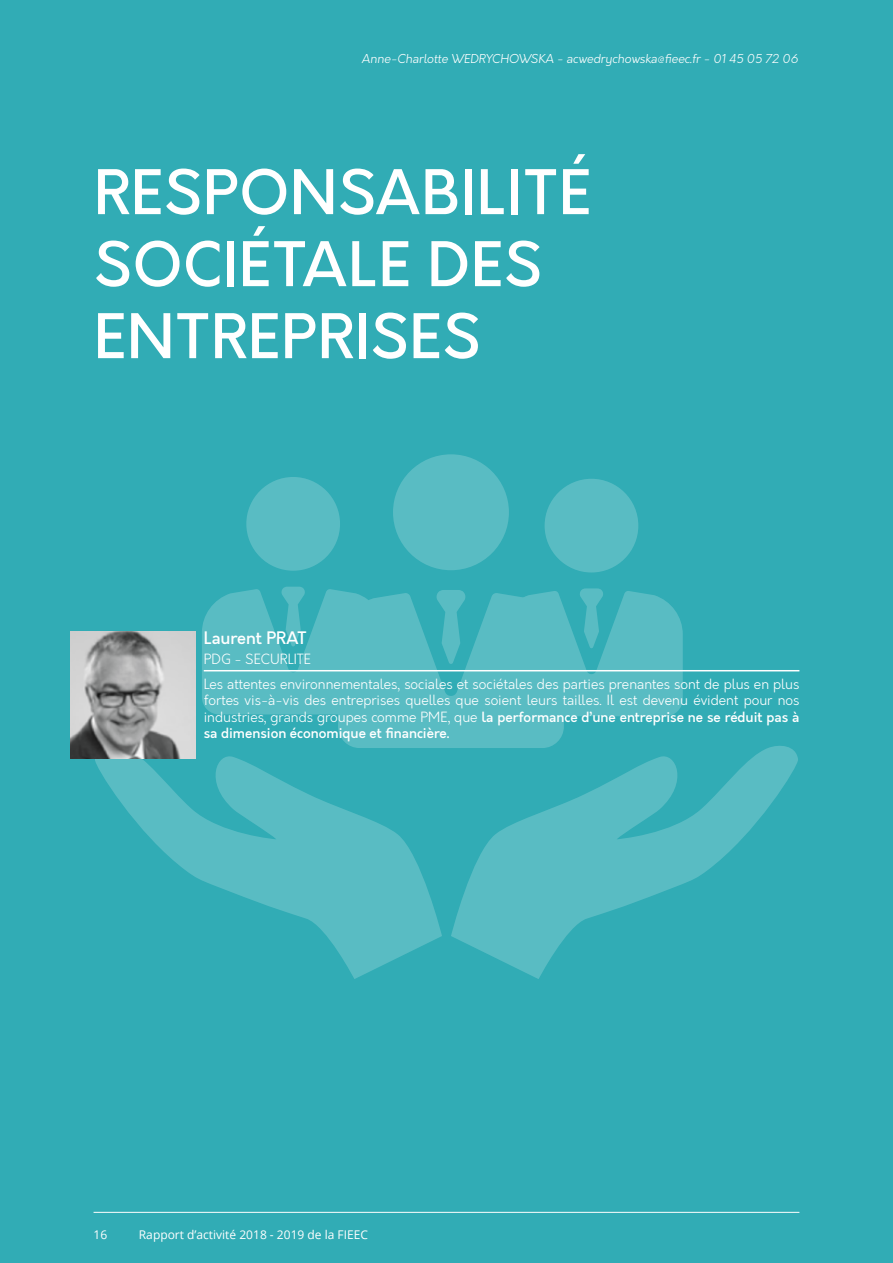
<style>
.page{position:relative;width:893px;height:1263px;background:#31acb5}
.page>*{position:absolute;margin:0;border:0;box-sizing:border-box;transform-origin:0 0}
.t1{font:500 60px/72px "Orkney";letter-spacing:.01em;color:#fff}
.t2{font:500 16.5px "Orkney";color:#fff}
.t3{font:300 13.5px/16.2px "Orkney";color:#fff;text-align:justify}
.t4{font:italic 300 12px "Orkney";color:#fff}
.t5{font:12px "Open Sans";color:#fff}
.s1{font-weight:500}
</style>
<div class="page">
<hr style="left:94px;top:1212px;width:705px;height:1px;background:#fff">
<svg style="left:451px;top:746px;width:347px;height:233px"></svg>
<svg style="left:94px;top:756px;width:348px;height:223px"></svg>
<div style="left:393px;top:454px;width:116px;height:116px;background:#59bcc3;border-radius:50%"></div>
<div style="left:246px;top:477px;width:94px;height:94px;background:#59bcc3;border-radius:50%"></div>
<div style="left:545px;top:479px;width:93px;height:93px;background:#59bcc3;border-radius:50%"></div>
<svg style="left:202px;top:587px;width:481px;height:161px"></svg>
<img style="left:71px;top:631px;width:125px;height:127px">
<hr style="left:204px;top:670px;width:595px;height:1px;background:#fff">
<p class="t4" style="left:362px;top:51px;width:438px">Anne-Charlotte WEDRYCHOWSKA - acwedrychowska@fieec.fr - 01 45 05 72 06</p>
<h1 class="t1" style="left:94px;top:158px;width:499px">RESPONSABILITÉ<br>SOCIÉTALE DES<br>ENTREPRISES</h1>
<p class="t2" style="left:204px;top:627px;width:105px">Laurent PRAT</p>
<p class="t3" style="left:204px;top:651px;width:109px">PDG - SECURLITE</p>
<p class="t3" style="left:204px;top:676px;width:597px">Les attentes environnementales, sociales et sociétales des parties prenantes sont de plus en plus fortes vis-à-vis des entreprises quelles que soient leurs tailles. Il est devenu évident pour nos industries, grands groupes comme PME, que <span class="s1">la performance d’une entreprise ne se réduit pas à sa dimension économique et financière.</span></p>
<p class="t5" style="left:94px;top:1226px;width:15px">16</p>
<p class="t5" style="left:139px;top:1226px;width:231px">Rapport d’activité 2018 - 2019 de la FIEEC</p>
</div>
